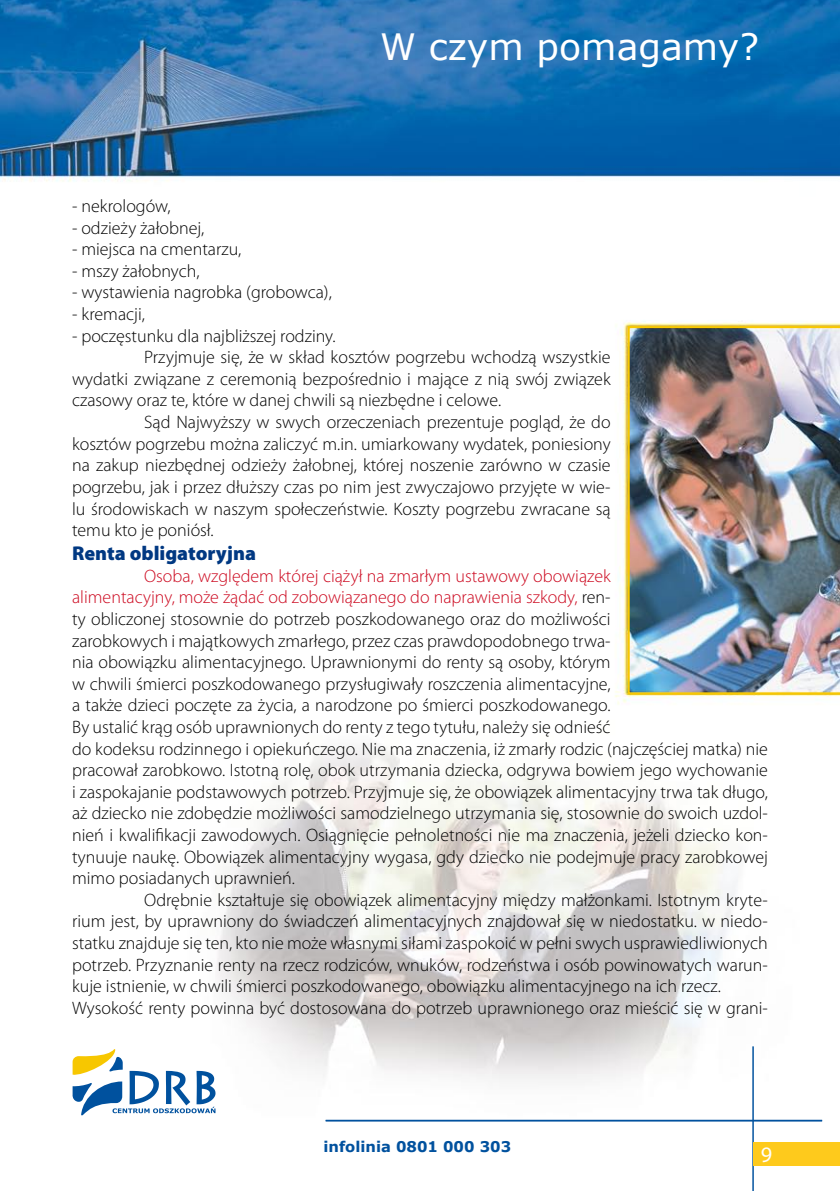
<style>
.page{position:relative;width:840px;height:1191px;background:#fff}
.page>*{position:absolute;margin:0;border:0;box-sizing:border-box;transform-origin:0 0}
.t1{font:36.2px "Verdana";color:#fff}
.t2{font:900 20px "Myriad Pro";color:#003882}
.t3{font:300 18px "Myriad Pro";color:#000}
.t4{font:300 18px "Myriad Pro";color:#cc071e}
.t5{font:700 14.8px "Verdana";color:#00519e}
.s1{color:#000}
</style>
<div class="page">
<img style="left:0;top:0;width:839px;height:1191px">
<svg style="left:72px;top:1047px;width:143px;height:71px"></svg>
<hr style="left:752px;top:1046px;width:1px;height:145px;background:#00519e">
<div style="left:753px;top:1142px;width:86px;height:23px;background:#feca1c"></div>
<hr style="left:325px;top:1119px;width:496px;height:2px;background:#00519e">
<img style="left:627px;top:326px;width:212px;height:368px">
<h1 class="t1" style="left:380px;top:24px;width:380px">W czym pomagamy?</h1>
<p class="t3" style="left:72px;top:195px;width:100px">- nekrologów,</p>
<p class="t3" style="left:72px;top:217px;width:134px">- odzieży żałobnej,</p>
<p class="t3" style="left:72px;top:238px;width:171px">- miejsca na cmentarzu,</p>
<p class="t3" style="left:72px;top:260px;width:129px">- mszy żałobnych,</p>
<p class="t3" style="left:72px;top:281px;width:261px">- wystawienia nagrobka (grobowca),</p>
<p class="t3" style="left:72px;top:303px;width:74px">- kremacji,</p>
<p class="t3" style="left:72px;top:325px;width:265px">- poczęstunku dla najbliższej rodziny.</p>
<p class="t3" style="left:144px;top:346px;width:468px">Przyjmuje się, że w skład kosztów pogrzebu wchodzą wszystkie</p>
<p class="t3" style="left:72px;top:368px;width:539px">wydatki związane z ceremonią bezpośrednio i mające z nią swój związek</p>
<p class="t3" style="left:72px;top:389px;width:430px">czasowy oraz te, które w danej chwili są niezbędne i celowe.</p>
<p class="t3" style="left:144px;top:411px;width:467px">Sąd Najwyższy w swych orzeczeniach prezentuje pogląd, że do</p>
<p class="t3" style="left:72px;top:433px;width:540px">kosztów pogrzebu można zaliczyć m.in. umiarkowany wydatek, poniesiony</p>
<p class="t3" style="left:72px;top:454px;width:539px">na zakup niezbędnej odzieży żałobnej, której noszenie zarówno w czasie</p>
<p class="t3" style="left:72px;top:476px;width:540px">pogrzebu, jak i przez dłuższy czas po nim jest zwyczajowo przyjęte w wie-</p>
<p class="t3" style="left:72px;top:497px;width:540px">lu środowiskach w naszym społeczeństwie. Koszty pogrzebu zwracane są</p>
<p class="t3" style="left:72px;top:519px;width:143px">temu kto je poniósł.</p>
<p class="t2" style="left:72px;top:540px;width:185px">Renta obligatoryjna</p>
<p class="t4" style="left:144px;top:565px;width:468px">Osoba, względem której ciążył na zmarłym ustawowy obowiązek</p>
<p class="t4" style="left:72px;top:586px;width:540px">alimentacyjny, może żądać od zobowiązanego do naprawienia szkody, <span class="s1">ren-</span></p>
<p class="t3" style="left:72px;top:608px;width:540px">ty obliczonej stosownie do potrzeb poszkodowanego oraz do możliwości</p>
<p class="t3" style="left:72px;top:629px;width:540px">zarobkowych i majątkowych zmarłego, przez czas prawdopodobnego trwa-</p>
<p class="t3" style="left:72px;top:651px;width:540px">nia obowiązku alimentacyjnego. Uprawnionymi do renty są osoby, którym</p>
<p class="t3" style="left:72px;top:673px;width:540px">w chwili śmierci poszkodowanego przysługiwały roszczenia alimentacyjne,</p>
<p class="t3" style="left:72px;top:694px;width:540px">a także dzieci poczęte za życia, a narodzone po śmierci poszkodowanego.</p>
<p class="t3" style="left:72px;top:716px;width:539px">By ustalić krąg osób uprawnionych do renty z tego tytułu, należy się odnieść</p>
<p class="t3" style="left:72px;top:737px;width:697px">do kodeksu rodzinnego i opiekuńczego. Nie ma znaczenia, iż zmarły rodzic (najczęściej matka) nie</p>
<p class="t3" style="left:72px;top:759px;width:697px">pracował zarobkowo. Istotną rolę, obok utrzymania dziecka, odgrywa bowiem jego wychowanie</p>
<p class="t3" style="left:72px;top:781px;width:697px">i zaspokajanie podstawowych potrzeb. Przyjmuje się, że obowiązek alimentacyjny trwa tak długo,</p>
<p class="t3" style="left:72px;top:802px;width:697px">aż dziecko nie zdobędzie możliwości samodzielnego utrzymania się, stosownie do swoich uzdol-</p>
<p class="t3" style="left:72px;top:824px;width:697px">nień i kwalifikacji zawodowych. Osiągnięcie pełnoletności nie ma znaczenia, jeżeli dziecko kon-</p>
<p class="t3" style="left:72px;top:845px;width:697px">tynuuje naukę. Obowiązek alimentacyjny wygasa, gdy dziecko nie podejmuje pracy zarobkowej</p>
<p class="t3" style="left:72px;top:867px;width:224px">mimo posiadanych uprawnień.</p>
<p class="t3" style="left:144px;top:889px;width:625px">Odrębnie kształtuje się obowiązek alimentacyjny między małżonkami. Istotnym kryte-</p>
<p class="t3" style="left:72px;top:910px;width:697px">rium jest, by uprawniony do świadczeń alimentacyjnych znajdował się w niedostatku. w niedo-</p>
<p class="t3" style="left:72px;top:932px;width:696px">statku znajduje się ten, kto nie może własnymi siłami zaspokoić w pełni swych usprawiedliwionych</p>
<p class="t3" style="left:72px;top:953px;width:697px">potrzeb. Przyznanie renty na rzecz rodziców, wnuków, rodzeństwa i osób powinowatych warun-</p>
<p class="t3" style="left:72px;top:975px;width:650px">kuje istnienie, w chwili śmierci poszkodowanego, obowiązku alimentacyjnego na ich rzecz.</p>
<p class="t3" style="left:72px;top:997px;width:697px">Wysokość renty powinna być dostosowana do potrzeb uprawnionego oraz mieścić się w grani-</p>
<p class="t5" style="left:323px;top:1137px;width:189px">infolinia 0801 000 303</p>
</div>
